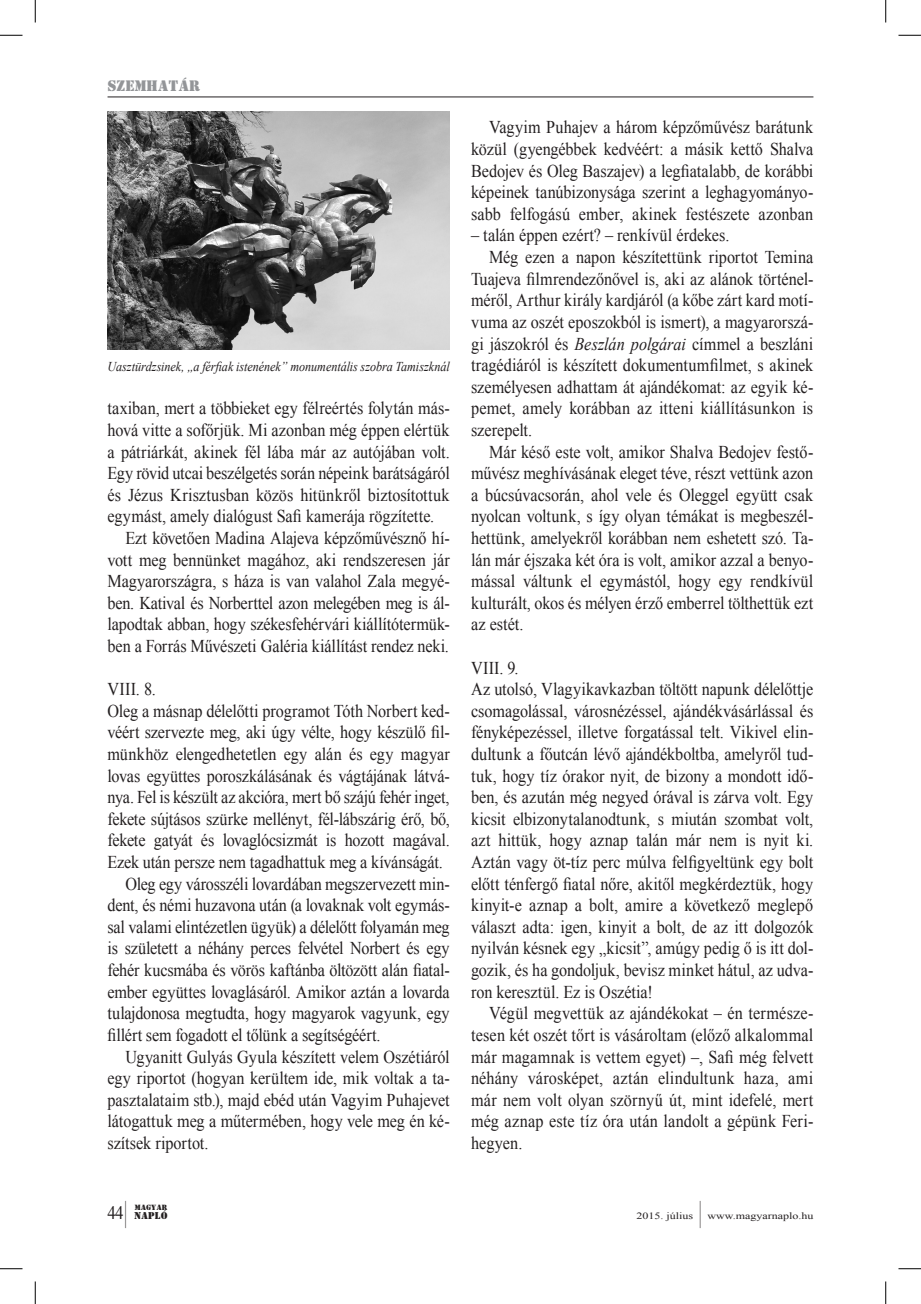
<style>
.page{position:relative;width:921px;height:1304px;background:#fff}
.page>*{position:absolute;margin:0;border:0;box-sizing:border-box;transform-origin:0 0}
.t1{font:30px "Times New Roman";color:#231f20;scale:.4 1}
.t2{font:18.75px "Times New Roman";color:#231f20;scale:.9 1}
.t3{font:18px/21.6px "Times New Roman";letter-spacing:-.005em;color:#231f20;text-align:justify;scale:.9 1}
.t4{font:15px "Hu Stencil BT Regular";color:#939598}
.t5{font:italic 13.5px "Times New Roman";letter-spacing:-.005em;color:#231f20;scale:.9 1}
.t6{font:9.75px "Hu Stencil BT Regular";color:#231f20}
.t7{font:9.6px "Times New Roman";color:#231f20;scale:1.25 1}
.t8{font:7.5px "Hu Stencil BT Regular";color:#231f20}
.s1{font-size:30px}
.s2{font-style:italic}
</style>
<div class="page">
<hr style="left:108px;top:97px;width:705px;height:1px;background:#231f20">
<img style="left:108px;top:112px;width:342px;height:237px">
<svg style="left:0;top:35px;width:22px;height:1px"></svg>
<svg style="left:898px;top:35px;width:23px;height:1px"></svg>
<svg style="left:0;top:1268px;width:22px;height:1px"></svg>
<svg style="left:898px;top:1268px;width:23px;height:1px"></svg>
<svg style="left:35px;top:0;width:1px;height:22px"></svg>
<svg style="left:35px;top:1281px;width:1px;height:23px"></svg>
<svg style="left:885px;top:0;width:1px;height:22px"></svg>
<svg style="left:885px;top:1281px;width:1px;height:23px"></svg>
<p class="t4" style="left:108px;top:76px;width:94px">SZEMHATÁR</p>
<p class="t5" style="left:108px;top:357px;width:382px">Uasztürdzsinek, „a férfiak istenének” monumentális szobra Tamiszknál</p>
<p class="t3" style="left:108px;top:397px;width:382px">taxiban, mert a többieket egy félreértés folytán más-</p>
<p class="t3" style="left:108px;top:419px;width:382px">hová vitte a sofőrjük. Mi azonban még éppen elértük</p>
<p class="t3" style="left:108px;top:440px;width:382px">a pátriárkát, akinek fél lába már az autójában volt.</p>
<p class="t3" style="left:108px;top:462px;width:382px">Egy rövid utcai beszélgetés során népeink barátságáról</p>
<p class="t3" style="left:108px;top:483px;width:382px">és Jézus Krisztusban közös hitünkről biztosítottuk</p>
<p class="t3" style="left:108px;top:505px;width:365px">egymást, amely dialógust Safi kamerája rögzítette.</p>
<p class="t3" style="left:126px;top:527px;width:362px">Ezt követően Madina Alajeva képzőművésznő hí-</p>
<p class="t3" style="left:108px;top:548px;width:382px">vott meg bennünket magához, aki rendszeresen jár</p>
<p class="t3" style="left:108px;top:570px;width:382px">Magyarországra, s háza is van valahol Zala megyé-</p>
<p class="t3" style="left:108px;top:591px;width:382px">ben. Katival és Norberttel azon melegében meg is ál-</p>
<p class="t3" style="left:108px;top:613px;width:382px">lapodtak abban, hogy székesfehérvári kiállítótermük-</p>
<p class="t3" style="left:108px;top:635px;width:381px">ben a Forrás Művészeti Galéria kiállítást rendez neki.</p>
<p class="t3" style="left:108px;top:678px;width:55px">VIII. 8.</p>
<p class="t3" style="left:108px;top:699px;width:382px">Oleg a másnap délelőtti programot Tóth Norbert ked-</p>
<p class="t3" style="left:108px;top:721px;width:382px">véért szervezte meg, aki úgy vélte, hogy készülő fil-</p>
<p class="t3" style="left:108px;top:743px;width:382px">münkhöz elengedhetetlen egy alán és egy magyar</p>
<p class="t3" style="left:108px;top:764px;width:382px">lovas együttes poroszkálásának és vágtájának látvá-</p>
<p class="t3" style="left:108px;top:786px;width:382px">nya. Fel is készült az akcióra, mert bő szájú fehér inget,</p>
<p class="t3" style="left:108px;top:807px;width:382px">fekete sújtásos szürke mellényt, fél-lábszárig érő, bő,</p>
<p class="t3" style="left:108px;top:829px;width:382px">fekete gatyát és lovaglócsizmát is hozott magával.</p>
<p class="t3" style="left:108px;top:851px;width:374px">Ezek után persze nem tagadhattuk meg a kívánságát.</p>
<p class="t3" style="left:126px;top:872px;width:360px">Oleg egy városszéli lovardában megszervezett min-</p>
<p class="t3" style="left:108px;top:894px;width:382px">dent, és némi huzavona után (a lovaknak volt egymás-</p>
<p class="t3" style="left:108px;top:915px;width:382px">sal valami elintézetlen ügyük) a délelőtt folyamán meg</p>
<p class="t3" style="left:108px;top:937px;width:382px">is született a néhány perces felvétel Norbert és egy</p>
<p class="t3" style="left:108px;top:959px;width:382px">fehér kucsmába és vörös kaftánba öltözött alán fiatal-</p>
<p class="t3" style="left:108px;top:980px;width:382px">ember együttes lovaglásáról. Amikor aztán a lovarda</p>
<p class="t3" style="left:108px;top:1002px;width:382px">tulajdonosa megtudta, hogy magyarok vagyunk, egy</p>
<p class="t3" style="left:108px;top:1023px;width:305px">fillért sem fogadott el tőlünk a segítségéért.</p>
<p class="t3" style="left:125px;top:1045px;width:362px">Ugyanitt Gulyás Gyula készített velem Oszétiáról</p>
<p class="t3" style="left:108px;top:1067px;width:382px">egy riportot (hogyan kerültem ide, mik voltak a ta-</p>
<p class="t3" style="left:108px;top:1088px;width:382px">pasztalataim stb.), majd ebéd után Vagyim Puhajevet</p>
<p class="t3" style="left:108px;top:1110px;width:382px">látogattuk meg a műtermében, hogy vele meg én ké-</p>
<p class="t3" style="left:108px;top:1131px;width:114px">szítsek riportot.</p>
<p class="t2" style="left:108px;top:1200px;width:23px">44<span class="s1">|</span></p>
<p class="t8" style="left:135px;top:1203px;width:34px">MAGYAR</p>
<p class="t6" style="left:135px;top:1210px;width:35px">NAPLÓ</p>
<p class="t3" style="left:471px;top:116px;width:382px;text-indent:18px">Vagyim Puhajev a három képzőművész barátunk közül (gyengébbek kedvéért: a másik kettő Shalva Bedojev és Oleg Baszajev) a legfiatalabb, de korábbi képeinek tanúbizonysága szerint a leghagyományo&shy;sabb felfogású ember, akinek festészete azonban</p>
<p class="t3" style="left:471px;top:224px;width:288px">– talán éppen ezért? – renkívül érdekes.</p>
<p class="t3" style="left:489px;top:246px;width:362px">Még ezen a napon készítettünk riportot Temina</p>
<p class="t3" style="left:471px;top:267px;width:382px">Tuajeva filmrendezőnővel is, aki az alánok történel-</p>
<p class="t3" style="left:471px;top:289px;width:382px">méről, Arthur király kardjáról (a kőbe zárt kard motí-</p>
<p class="t3" style="left:471px;top:311px;width:382px">vuma az oszét eposzokból is ismert), a magyarorszá-</p>
<p class="t3" style="left:471px;top:332px;width:382px">gi jászokról és <span class="s2">Beszlán polgárai</span> címmel a beszláni</p>
<p class="t3" style="left:471px;top:354px;width:382px">tragédiáról is készített dokumentumfilmet, s akinek</p>
<p class="t3" style="left:471px;top:375px;width:382px">személyesen adhattam át ajándékomat: az egyik ké-</p>
<p class="t3" style="left:471px;top:397px;width:382px">pemet, amely korábban az itteni kiállításunkon is</p>
<p class="t3" style="left:471px;top:419px;width:69px">szerepelt.</p>
<p class="t3" style="left:489px;top:440px;width:362px">Már késő este volt, amikor Shalva Bedojev festő-</p>
<p class="t3" style="left:471px;top:462px;width:382px">művész meghívásának eleget téve, részt vettünk azon</p>
<p class="t3" style="left:471px;top:483px;width:382px">a búcsúvacsorán, ahol vele és Oleggel együtt csak</p>
<p class="t3" style="left:471px;top:505px;width:382px">nyolcan voltunk, s így olyan témákat is megbeszél-</p>
<p class="t3" style="left:471px;top:527px;width:382px">hettünk, amelyekről korábban nem eshetett szó. Ta-</p>
<p class="t3" style="left:471px;top:548px;width:382px">lán már éjszaka két óra is volt, amikor azzal a benyo-</p>
<p class="t3" style="left:471px;top:570px;width:382px">mással váltunk el egymástól, hogy egy rendkívül</p>
<p class="t3" style="left:471px;top:591px;width:382px">kulturált, okos és mélyen érző emberrel tölthettük ezt</p>
<p class="t3" style="left:471px;top:613px;width:60px">az estét.</p>
<p class="t3" style="left:471px;top:656px;width:382px;text-align:left">VIII. 9.<br>Az utolsó, Vlagyikavkazban töltött napunk délelőttje csomagolással, városnézéssel, ajándékvásárlással és fényképezéssel, illetve forgatással telt. Vikivel elin&shy;dultunk a főutcán lévő ajándékboltba, amelyről tud&shy;tuk, hogy tíz órakor nyit, de bizony a mondott idő&shy;ben, és azután még negyed órával is zárva volt. Egy kicsit elbizonytalanodtunk, s miután szombat volt, azt hittük, hogy aznap talán már nem is nyit ki.<br>Aztán vagy öt-tíz perc múlva felfigyeltünk egy bolt előtt ténfergő fiatal nőre, akitől megkérdeztük, hogy kinyit-e aznap a bolt, amire a következő meglepő választ adta: igen, kinyit a bolt, de az itt dolgozók nyilván késnek egy „kicsit”, amúgy pedig ő is itt dol&shy;gozik, és ha gondoljuk, bevisz minket hátul, az udva&shy;ron keresztül. Ez is Oszétia!</p>
<p class="t3" style="left:471px;top:1002px;width:382px;text-indent:18px">Végül megvettük az ajándékokat – én természe&shy;tesen két oszét tőrt is vásároltam (előző alkalommal már magamnak is vettem egyet) –, Safi még felvett néhány városképet, aztán elindultunk haza, ami már nem volt olyan szörnyű út, mint idefelé, mert még aznap este tíz óra után landolt a gépünk Feri&shy;hegyen.</p>
<p class="t7" style="left:636px;top:1209px;width:47px">2015. július</p>
<h1 class="t1" style="left:699px;top:1192px;width:8px">|</h1>
<p class="t7" style="left:708px;top:1209px;width:86px">www.magyarnaplo.hu</p>
</div>
